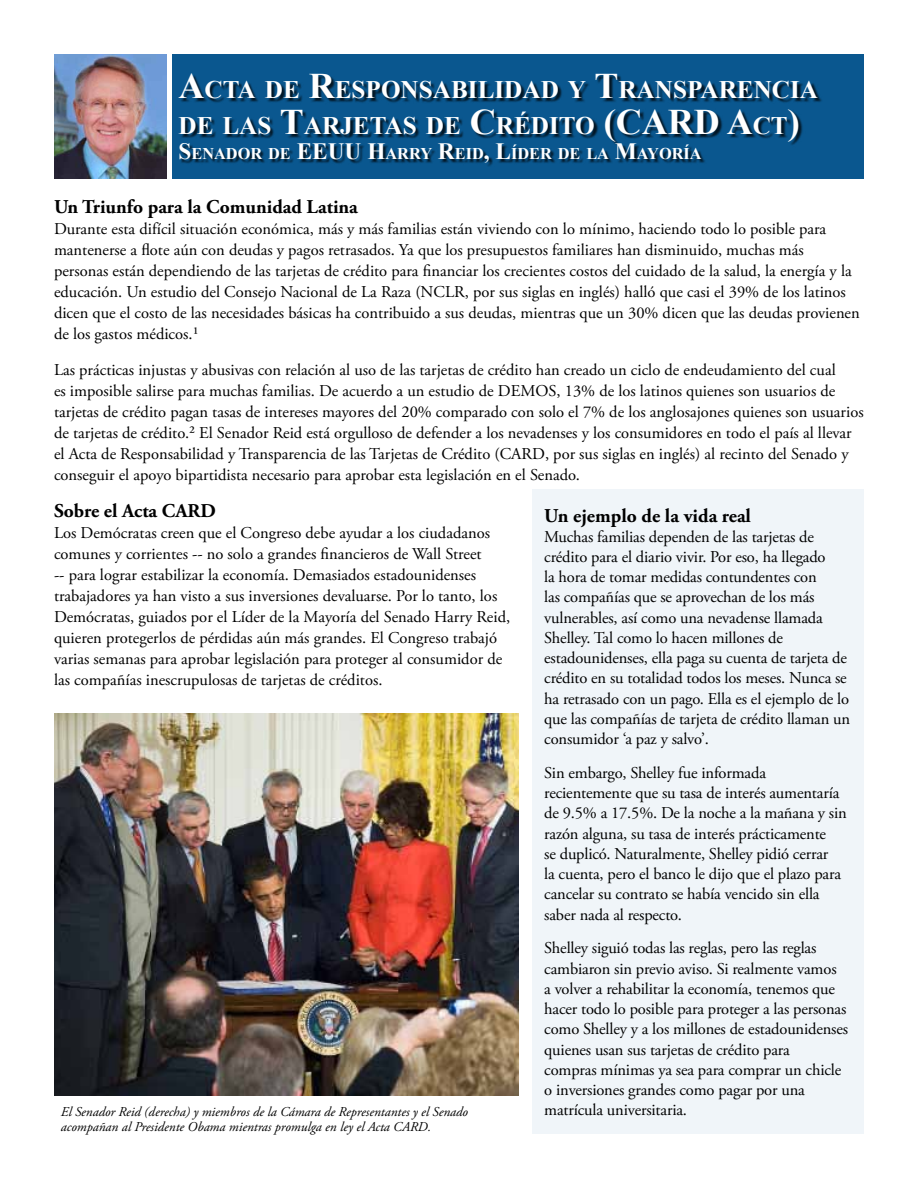
<style>
.page{position:relative;width:918px;height:1188px;background:#fff}
.page>*{position:absolute;margin:0;border:0;box-sizing:border-box;transform-origin:0 0}
.t1{font:700 25.2px/36px "Times New Roman";color:#fff}
.t2{font:700 19.5px "Adobe Garamond Pro";color:#000}
.t3{font:16.5px/20.2px "Adobe Garamond Pro";color:#000}
.t4{font:700 16.35px "Times New Roman";color:#fff}
.t5{font:italic 13.5px/15px "Adobe Garamond Pro";color:#000}
.s1{font-size:36px}
.s2{font-size:23.4px}
</style>
<div class="page">
<div style="left:532px;top:489px;width:332px;height:645px;background:#f0f5f9"></div>
<div style="left:172px;top:54px;width:692px;height:125px;background:#0a578f"></div>
<div style="left:179px;top:74px;width:643px;height:93px;background:#000;opacity:.75"></div>
<img style="left:54px;top:714px;width:464px;height:381px">
<img style="left:54px;top:54px;width:113px;height:125px">
<h1 class="t1" style="left:178px;top:72px;width:641px"><span class="s1">A</span>CTA DE <span class="s1">R</span>ESPONSABILIDAD Y <span class="s1">T</span>RANSPARENCIA<br>DE LAS <span class="s1">T</span>ARJETAS DE <span class="s1">C</span>RÉDITO <span class="s1">(CARD A</span>CT<span class="s1">)</span></h1>
<p class="t4" style="left:178px;top:144px;width:220px"><span class="s2">S</span>ENADOR DE <span class="s2">EEUU H</span>ARR</p>
<p class="t4" style="left:420px;top:144px;width:283px">Y <span class="s2">R</span>EID<span class="s2">, L</span>ÍDER DE LA <span class="s2">M</span>AYORÍA</p>
<p class="t2" style="left:54px;top:196px;width:305px">Un Triunfo para la Comunidad Latina</p>
<p class="t3" style="left:54px;top:219px;width:807px;line-height:21px">Durante esta difícil situación económica, más y más familias están viviendo con lo mínimo, haciendo todo lo posible para mantenerse a flote aún con deudas y pagos retrasados. Ya que los presupuestos familiares han disminuido, muchas más personas están dependiendo de las tarjetas de crédito para financiar los crecientes costos del cuidado de la salud, la energía y la educación. Un estudio del Consejo Nacional de La Raza (NCLR, por sus siglas en inglés) halló que casi el 39% de los latinos dicen que el costo de las necesidades básicas ha contribuido a sus deudas, mientras que un 30% dicen que las deudas provienen de los gastos médicos.¹</p>
<p class="t3" style="left:54px;top:360px;width:811px;line-height:21px">Las prácticas injustas y abusivas con relación al uso de las tarjetas de crédito han creado un ciclo de endeudamiento del cual<br>es imposible salirse para muchas familias. De acuerdo a un estudio de DEMOS, 13% de los latinos quienes son usuarios de tarjetas de crédito pagan tasas de intereses mayores del 20% comparado con solo el 7% de los anglosajones quienes son usuarios de tarjetas de crédito.² El Senador Reid está orgulloso de defender a los nevadenses y los consumidores en todo el país al llevar el Acta de Responsabilidad y Transparencia de las Tarjetas de Crédito (CARD, por sus siglas en inglés) al recinto del Senado y conseguir el apoyo bipartidista necesario para aprobar esta legislación en el Senado.</p>
<p class="t2" style="left:54px;top:499px;width:163px">Sobre el Acta CARD</p>
<p class="t3" style="left:54px;top:523px;width:458px;line-height:21px">Los Demócratas creen que el Congreso debe ayudar a los ciudadanos comunes y corrientes -- no solo a grandes financieros de Wall Street<br>-- para lograr estabilizar la economía. Demasiados estadounidenses trabajadores ya han visto a sus inversiones devaluarse. Por lo tanto, los Demócratas, guiados por el Líder de la Mayoría del Senado Harry Reid, quieren protegerlos de pérdidas aún más grandes. El Congreso trabajó varias semanas para aprobar legislación para proteger al consumidor de las compañías inescrupulosas de tarjetas de créditos.</p>
<p class="t2" style="left:544px;top:504px;width:208px">Un ejemplo de la vida real</p>
<p class="t3" style="left:544px;top:527px;width:307px">Muchas familias dependen de las tarjetas de crédito para el diario vivir. Por eso, ha llegado<br>la hora de tomar medidas contundentes con<br>las compañías que se aprovechan de los más vulnerables, así como una nevadense llamada Shelley. Tal como lo hacen millones de estadounidenses, ella paga su cuenta de tarjeta de crédito en su totalidad todos los meses. Nunca se ha retrasado con un pago. Ella es el ejemplo de lo que las compañías de tarjeta de crédito llaman un consumidor ‘a paz y salvo’.</p>
<p class="t3" style="left:544px;top:763px;width:304px">Sin embargo, Shelley fue informada recientemente que su tasa de interés aumentaría de 9.5% a 17.5%. De la noche a la mañana y sin razón alguna, su tasa de interés prácticamente<br>se duplicó. Naturalmente, Shelley pidió cerrar<br>la cuenta, pero el banco le dijo que el plazo para cancelar su contrato se había vencido sin ella saber nada al respecto.</p>
<p class="t3" style="left:544px;top:939px;width:305px">Shelley siguió todas las reglas, pero las reglas cambiaron sin previo aviso. Si realmente vamos<br>a volver a rehabilitar la economía, tenemos que hacer todo lo posible para proteger a las personas como Shelley y a los millones de estadounidenses quienes usan sus tarjetas de crédito para<br>compras mínimas ya sea para comprar un chicle o inversiones grandes como pagar por una matrícula universitaria.</p>
<p class="t5" style="left:61px;top:1104px;width:409px">El Senador Reid (derecha) y miembros de la Cámara de Representantes y el Senado acompañan al Presidente Obama mientras promulga en ley el Acta CARD.</p>
</div>
